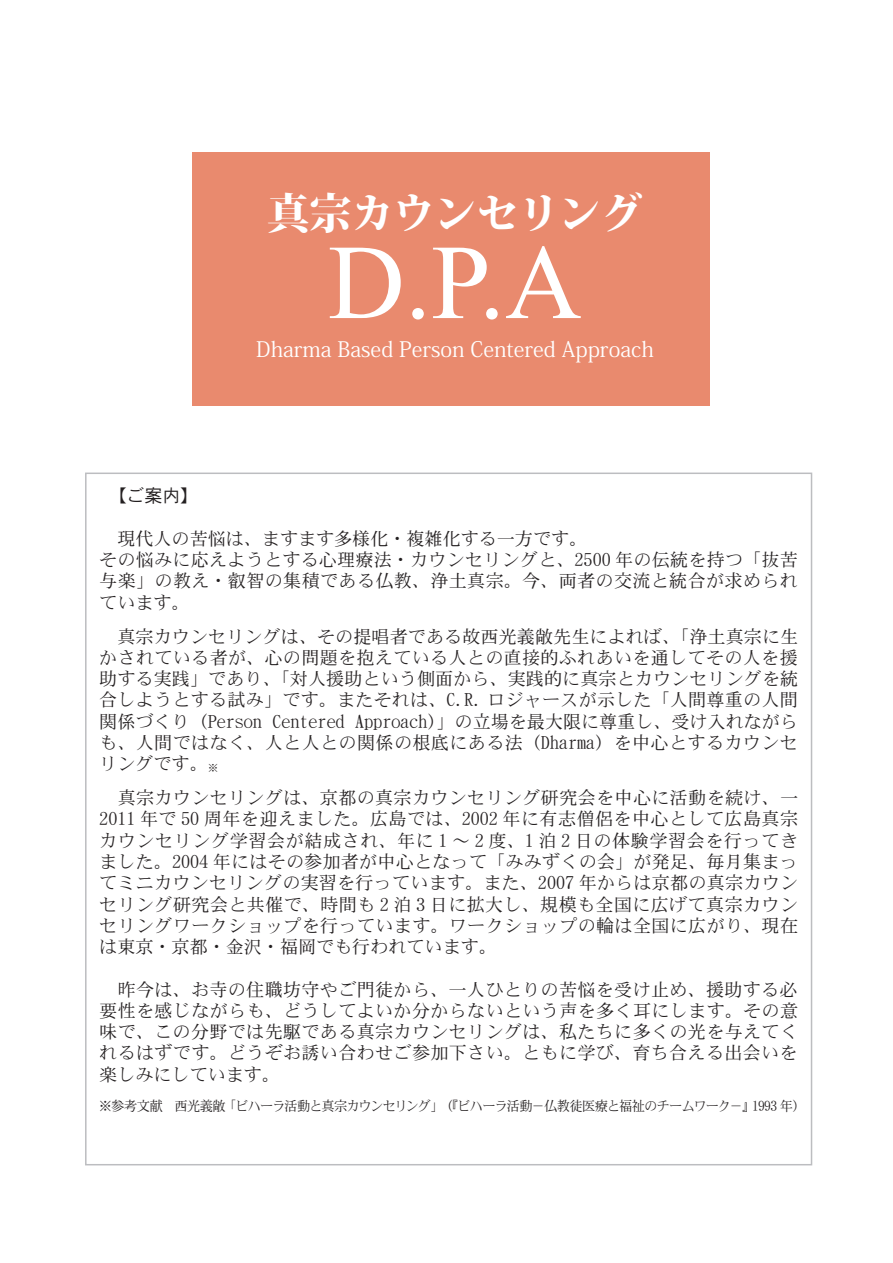
<style>
.page{position:relative;width:893px;height:1263px;background:#fff}
.page>*{position:absolute;margin:0;border:0;box-sizing:border-box;transform-origin:0 0}
.t1{font:106.35px "Iskoola Pota";color:#fff}
.t2{font:800 42.45px "Koz Min Pro";letter-spacing:-.02em;color:#fff}
.t3{font:21.3px "Koz Min Pro";color:#fff}
.t4{font:18px/21.3px "DFHS Mincho W3 WIN RKSJ H";letter-spacing:.02em;color:#231f20;text-align:justify}
.t5{font:18px "DFHS Mincho W3 WIN RKSJ H";color:#231f20}
.t6{font:18px "DFHS Gothic W3 WIN RKSJ H";color:#231f20}
.t7{font:13.8px "DFHS Mincho W3 WIN RKSJ H";letter-spacing:-.06em;color:#231f20;scale:.96 1}
</style>
<div class="page">
<div style="left:192px;top:152px;width:517px;height:253px;background:#e98a6e"></div>
<p class="t2" style="left:267px;top:182px;width:377px">真宗カウンセリング</p>
<p class="t1" style="left:328px;top:221px;width:255px">D.P.A</p>
<p class="t3" style="left:256px;top:334px;width:399px">Dharma Based Person Centered Approach</p>
<p class="t6" style="left:99px;top:487px;width:101px">　【ご案内】</p>
<p class="t5" style="left:99px;top:529px;width:489px">　現代人の苦悩は、ますます多様化・複雑化する一方です。</p>
<p class="t4" style="left:99px;top:549px;width:700px">その悩みに応えようとする心理療法・カウンセリングと、2500 年の伝統を持つ「抜苦与楽」の教え・叡智の集積である仏教、浄土真宗。今、両者の交流と統合が求められています。</p>
<p class="t4" style="left:99px;top:625px;width:700px">　真宗カウンセリングは、その提唱者である故西光義敞先生によれば、「浄土真宗に生かされている者が、心の問題を抱えている人との直接的ふれあいを通してその人を援助する実践」であり、「対人援助という側面から、実践的に真宗とカウンセリングを統合しようとする試み」です。またそれは、C.R. ロジャースが示した「人間尊重の人間関係づくり（Person Centered Approach）」の立場を最大限に尊重し、受け入れながらも、人間ではなく、人と人との関係の根底にある法（Dharma）を中心とするカウンセリングです。<sub>※</sub></p>
<p class="t4" style="left:99px;top:787px;width:700px">　真宗カウンセリングは、京都の真宗カウンセリング研究会を中心に活動を続け、一2011 年で 50 周年を迎えました。広島では、2002 年に有志僧侶を中心として広島真宗カウンセリング学習会が結成され、年に 1 ～ 2 度、1 泊 2 日の体験学習会を行ってきました。2004 年にはその参加者が中心となって「みみずくの会」が発足、毎月集まってミニカウンセリングの実習を行っています。また、2007 年からは京都の真宗カウンセリング研究会と共催で、時間も 2 泊 3 日に拡大し、規模も全国に広げて真宗カウンセリングワークショップを行っています。ワークショップの輪は全国に広がり、現在は東京・京都・金沢・福岡でも行われています。</p>
<p class="t4" style="left:99px;top:978px;width:700px">　昨今は、お寺の住職坊守やご門徒から、一人ひとりの苦悩を受け止め、援助する必要性を感じながらも、どうしてよいか分からないという声を多く耳にします。その意味で、この分野では先駆である真宗カウンセリングは、私たちに多くの光を与えてくれるはずです。どうぞお誘い合わせご参加下さい。ともに学び、育ち合える出会いを楽しみにしています。</p>
<p class="t7" style="left:99px;top:1099px;width:738px">※参考文献　西光義敞「ビハーラ活動と真宗カウンセリング」（『ビハーラ活動－仏教徒医療と福祉のチームワーク－』1993 年）</p>
</div>
